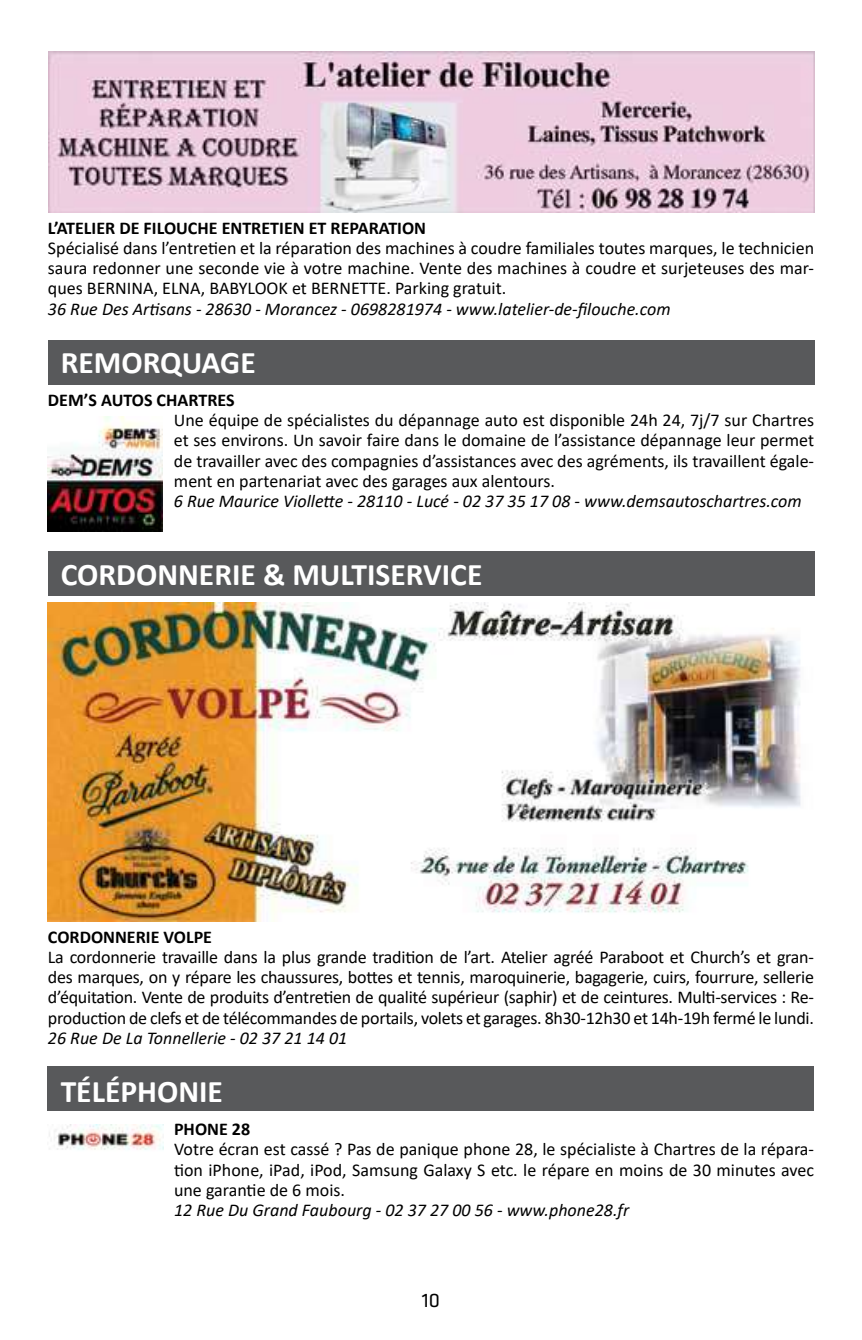
<style>
.page{position:relative;width:862px;height:1340px;background:#fff}
.page>*{position:absolute;margin:0;border:0;box-sizing:border-box;transform-origin:0 0}
.t1{font:700 31.5px "Calibri";color:#fff}
.t2{font:20.25px "Klavika CH";color:#000}
.t3{font:18px/20.2px "Calibri";color:#000;text-align:justify}
.t4{font:italic 18px "Calibri";color:#000}
.t5{font:700 18px "Calibri";color:#000}
</style>
<div class="page">
<div style="left:48px;top:1065px;width:765px;height:45px;background:#58595b"></div>
<div style="left:48px;top:551px;width:765px;height:44px;background:#58595b"></div>
<div style="left:48px;top:340px;width:765px;height:44px;background:#58595b"></div>
<img style="left:48px;top:602px;width:753px;height:319px">
<img style="left:48px;top:417px;width:115px;height:115px">
<img style="left:49px;top:1124px;width:114px;height:26px">
<img style="left:48px;top:51px;width:765px;height:161px">
<p class="t5" style="left:48px;top:215px;width:379px">L’ATELIER DE FILOUCHE ENTRETIEN ET REPARATION</p>
<p class="t3" style="left:48px;top:237px;width:767px">Spécialisé dans l’entretien et la réparation des machines à coudre familiales toutes marques, le technicien saura redonner une seconde vie à votre machine. Vente des machines à coudre et surjeteuses des mar&shy;ques BERNINA, ELNA, BABYLOOK et BERNETTE. Parking gratuit.</p>
<p class="t4" style="left:48px;top:296px;width:624px">36 Rue Des Artisans - 28630 - Morancez - 0698281974 - www.latelier-de-filouche.com</p>
<h1 class="t1" style="left:61px;top:340px;width:196px">REMORQUAGE</h1>
<p class="t5" style="left:48px;top:387px;width:188px">DEM’S AUTOS CHARTRES</p>
<p class="t3" style="left:174px;top:409px;width:641px">Une équipe de spécialistes du dépannage auto est disponible 24h 24, 7j/7 sur Chartres et ses environs. Un savoir faire dans le domaine de l’assistance dépannage leur permet de travailler avec des compagnies d’assistances avec des agréments, ils travaillent égale&shy;ment en partenariat avec des garages aux alentours.</p>
<p class="t4" style="left:174px;top:488px;width:629px">6 Rue Maurice Viollette - 28110 - Lucé - 02 37 35 17 08 - www.demsautoschartres.com</p>
<h1 class="t1" style="left:61px;top:552px;width:423px">CORDONNERIE &amp; MULTISERVICE</h1>
<p class="t5" style="left:48px;top:923px;width:165px">CORDONNERIE VOLPE</p>
<p class="t3" style="left:48px;top:946px;width:767px">La cordonnerie travaille dans la plus grande tradition de l’art. Atelier agréé Paraboot et Church’s et gran&shy;des marques, on y répare les chaussures, bottes et tennis, maroquinerie, bagagerie, cuirs, fourrure, sellerie d’équitation. Vente de produits d’entretien de qualité supérieur (saphir) et de ceintures. Multi-services : Re&shy;production de clefs et de télécommandes de portails, volets et garages. 8h30-12h30 et 14h-19h fermé le lundi.</p>
<p class="t4" style="left:48px;top:1025px;width:301px">26 Rue De La Tonnellerie - 02 37 21 14 01</p>
<h1 class="t1" style="left:61px;top:1069px;width:164px">TÉLÉPHONIE</h1>
<p class="t5" style="left:174px;top:1116px;width:78px">PHONE 28</p>
<p class="t3" style="left:174px;top:1138px;width:641px">Votre écran est cassé ? Pas de panique phone 28, le spécialiste à Chartres de la répara&shy;tion iPhone, iPad, iPod, Samsung Galaxy S etc. le répare en moins de 30 minutes avec une garantie de 6 mois.</p>
<p class="t4" style="left:174px;top:1197px;width:456px">12 Rue Du Grand Faubourg - 02 37 27 00 56 - www.phone28.fr</p>
<p class="t2" style="left:421px;top:1287px;width:20px">10</p>
</div>
